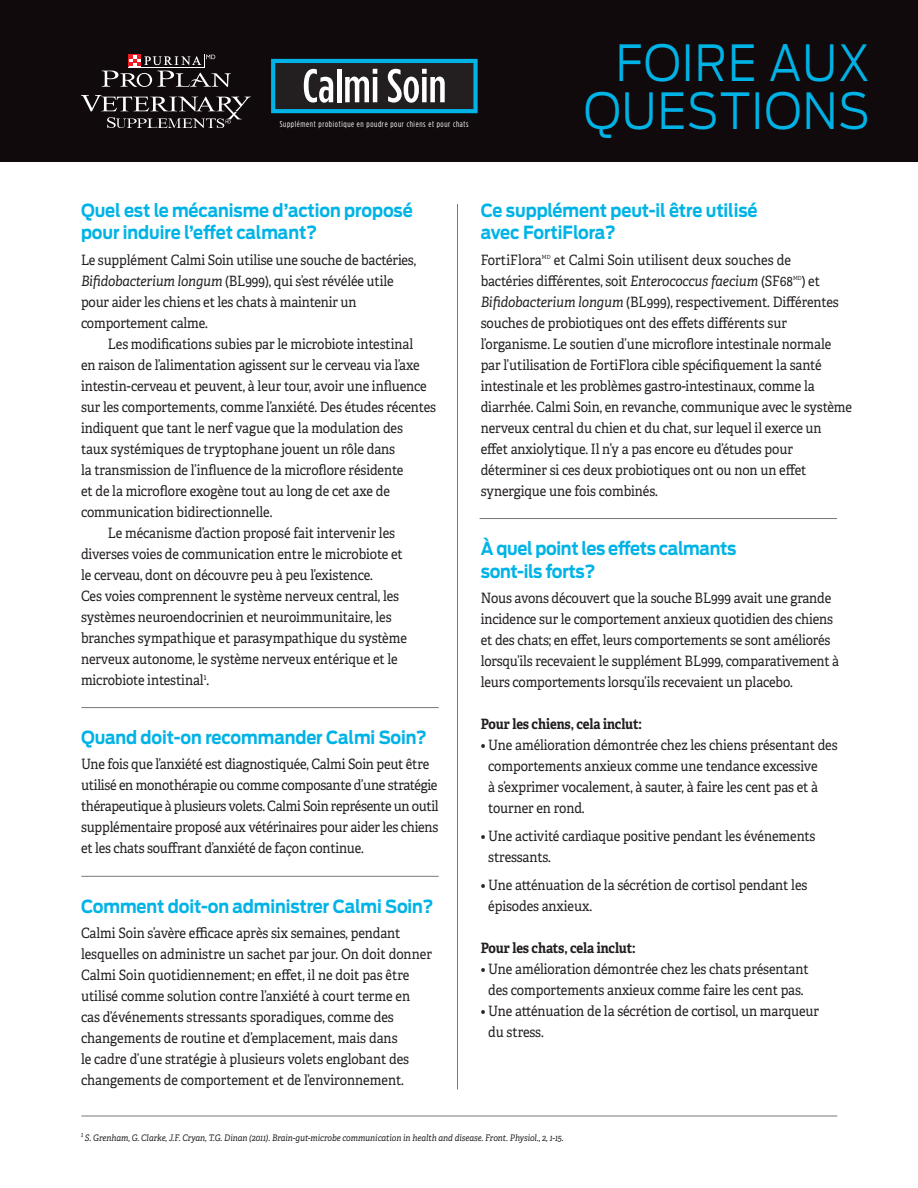
<style>
.page{position:relative;width:918px;height:1188px;background:#fff}
.page>*{position:absolute;margin:0;border:0;box-sizing:border-box;transform-origin:0 0}
.t1{font:300 49.5px/48px "Antenna";letter-spacing:.025em;color:#00b3e6;text-align:right;scale:.9 1}
.t2{font:700 18px/22.5px "Antenna";letter-spacing:-.005em;color:#00b3e6;scale:.9 1}
.t3{font:14.25px/21px "Adelle";letter-spacing:-.005em;color:#231f20;scale:.9 1}
.t4{font:700 14.25px "Adelle";letter-spacing:-.005em;color:#231f20;scale:.9 1}
.t5{font:italic 9px "Adelle";color:#231f20;scale:.9 1}
.t6{font:8.55px "Gotham Condensed";letter-spacing:.075em;color:#fff}
.t7{font:5.7px "Adelle";color:#231f20;scale:.9 1}
.s1{font-style:italic}
</style>
<div class="page">
<hr style="left:81px;top:876px;width:358px;height:1px;background:#76787b">
<div style="left:0;top:0;width:918px;height:162px;background:#110a0c"></div>
<hr style="left:81px;top:707px;width:358px;height:1px;background:#76787b">
<hr style="left:480px;top:518px;width:357px;height:1px;background:#76787b">
<hr style="left:81px;top:1116px;width:756px;height:1px;background:#76787b">
<hr style="left:457px;top:204px;width:1px;height:885px;background:#76787b">
<div style="left:128px;top:54px;width:13px;height:13px;background:#ee1d23"></div>
<svg style="left:102px;top:55px;width:129px;height:32px"></svg>
<svg style="left:81px;top:95px;width:170px;height:33px"></svg>
<svg style="left:271px;top:59px;width:207px;height:54px;background:#43616b"></svg>
<p class="t6" style="left:280px;top:119px;width:190px">Supplément probiotique en poudre pour chiens et pour chats</p>
<p class="t1" style="left:584px;top:39px;width:320px">FOIRE AUX<br>QUESTIONS</p>
<p class="t2" style="left:81px;top:199px;width:370px">Quel est le mécanisme d’action proposé pour induire l’effet calmant?</p>
<p class="t3" style="left:81px;top:249px;width:374px">Le supplément Calmi Soin utilise une souche de bactéries, <span class="s1">Bifidobacterium longum</span> (BL999), qui s’est révélée utile pour aider les chiens et les chats à maintenir un comportement calme.</p>
<p class="t3" style="left:81px;top:333px;width:396px;text-indent:27px">Les modifications subies par le microbiote intestinal<br>en raison de l’alimentation agissent sur le cerveau via l’axe intestin-cerveau et peuvent, à leur tour, avoir une influence sur les comportements, comme l’anxiété. Des études récentes indiquent que tant le nerf vague que la modulation des<br>taux systémiques de tryptophane jouent un rôle dans<br>la transmission de l’influence de la microflore résidente<br>et de la microflore exogène tout au long de cet axe de communication bidirectionnelle.</p>
<p class="t3" style="left:81px;top:522px;width:364px;text-indent:27px">Le mécanisme d’action proposé fait intervenir les diverses voies de communication entre le microbiote et le cerveau, dont on découvre peu à peu l’existence.<br>Ces voies comprennent le système nerveux central, les systèmes neuroendocrinien et neuroimmunitaire, les branches sympathique et parasympathique du système nerveux autonome, le système nerveux entérique et le microbiote intestinal<sup>1</sup>.</p>
<p class="t2" style="left:81px;top:726px;width:386px">Quand doit-on recommander Calmi Soin?</p>
<p class="t3" style="left:81px;top:754px;width:399px">Une fois que l’anxiété est diagnostiquée, Calmi Soin peut être utilisé en monothérapie ou comme composante d’une stratégie thérapeutique à plusieurs volets. Calmi Soin représente un outil supplémentaire proposé aux vétérinaires pour aider les chiens et les chats souffrant d’anxiété de façon continue.</p>
<p class="t2" style="left:81px;top:895px;width:393px">Comment doit-on administrer Calmi Soin?</p>
<p class="t3" style="left:81px;top:923px;width:391px">Calmi Soin s’avère efficace après six semaines, pendant lesquelles on administre un sachet par jour. On doit donner Calmi Soin quotidiennement; en effet, il ne doit pas être utilisé comme solution contre l’anxiété à court terme en cas d’événements stressants sporadiques, comme des changements de routine et d’emplacement, mais dans<br>le cadre d’une stratégie à plusieurs volets englobant des changements de comportement et de l’environnement.</p>
<p class="t2" style="left:481px;top:199px;width:309px">Ce supplément peut-il être utilisé avec FortiFlora?</p>
<p class="t3" style="left:481px;top:249px;width:69px">FortiFlora</p>
<p class="t7" style="left:542px;top:254px;width:11px">MD</p>
<p class="t3" style="left:481px;top:249px;width:349px;text-align:right">et Calmi Soin utilisent deux souches de<br>bactéries différentes, soit <span class="s1">Enterococcus faecium</span> (SF68</p>
<p class="t3" style="left:481px;top:270px;width:414px;text-indent:321px">) et <span class="s1">Bifidobacterium longum</span> (BL999), respectivement. Différentes souches de probiotiques ont des effets différents sur l’organisme. Le soutien d’une microflore intestinale normale par l’utilisation de FortiFlora cible spécifiquement la santé intestinale et les problèmes gastro-intestinaux, comme la diarrhée. Calmi Soin, en revanche, communique avec le système nerveux central du chien et du chat, sur lequel il exerce un effet anxiolytique. Il n’y a pas encore eu d’études pour déterminer si ces deux probiotiques ont ou non un effet synergique une fois combinés.</p>
<p class="t2" style="left:481px;top:538px;width:286px">À quel point les effets calmants sont-ils forts?</p>
<p class="t3" style="left:481px;top:588px;width:400px">Nous avons découvert que la souche BL999 avait une grande incidence sur le comportement anxieux quotidien des chiens et des chats; en effet, leurs comportements se sont améliorés lorsqu’ils recevaient le supplément BL999, comparativement à leurs comportements lorsqu’ils recevaient un placebo.</p>
<p class="t4" style="left:481px;top:715px;width:181px">Pour les chiens, cela inclut:</p>
<p class="t3" style="left:488px;top:735px;width:390px;text-indent:-7px">• Une amélioration démontrée chez les chiens présentant des comportements anxieux comme une tendance excessive<br>à s’exprimer vocalement, à sauter, à faire les cent pas et à tourner en rond.</p>
<p class="t3" style="left:488px;top:826px;width:365px;text-indent:-7px">• Une activité cardiaque positive pendant les événements stressants.</p>
<p class="t3" style="left:488px;top:874px;width:356px;text-indent:-7px">• Une atténuation de la sécrétion de cortisol pendant les épisodes anxieux.</p>
<p class="t4" style="left:481px;top:939px;width:174px">Pour les chats, cela inclut:</p>
<p class="t3" style="left:481px;top:958px;width:366px;text-align:center">• Une amélioration démontrée chez les chats présentant des comportements anxieux comme faire les cent pas.</p>
<p class="t3" style="left:488px;top:1000px;width:369px;text-indent:-8px">• Une atténuation de la sécrétion de cortisol, un marqueur du stress.</p>
<p class="t7" style="left:793px;top:275px;width:11px">MD</p>
<p class="t5" style="left:81px;top:1133px;width:538px"><sup>1</sup> S. Grenham, G. Clarke, J.F. Cryan, T.G. Dinan (2011). Brain-gut-microbe communication in health and disease. Front. Physiol., 2, 1-15.</p>
</div>
